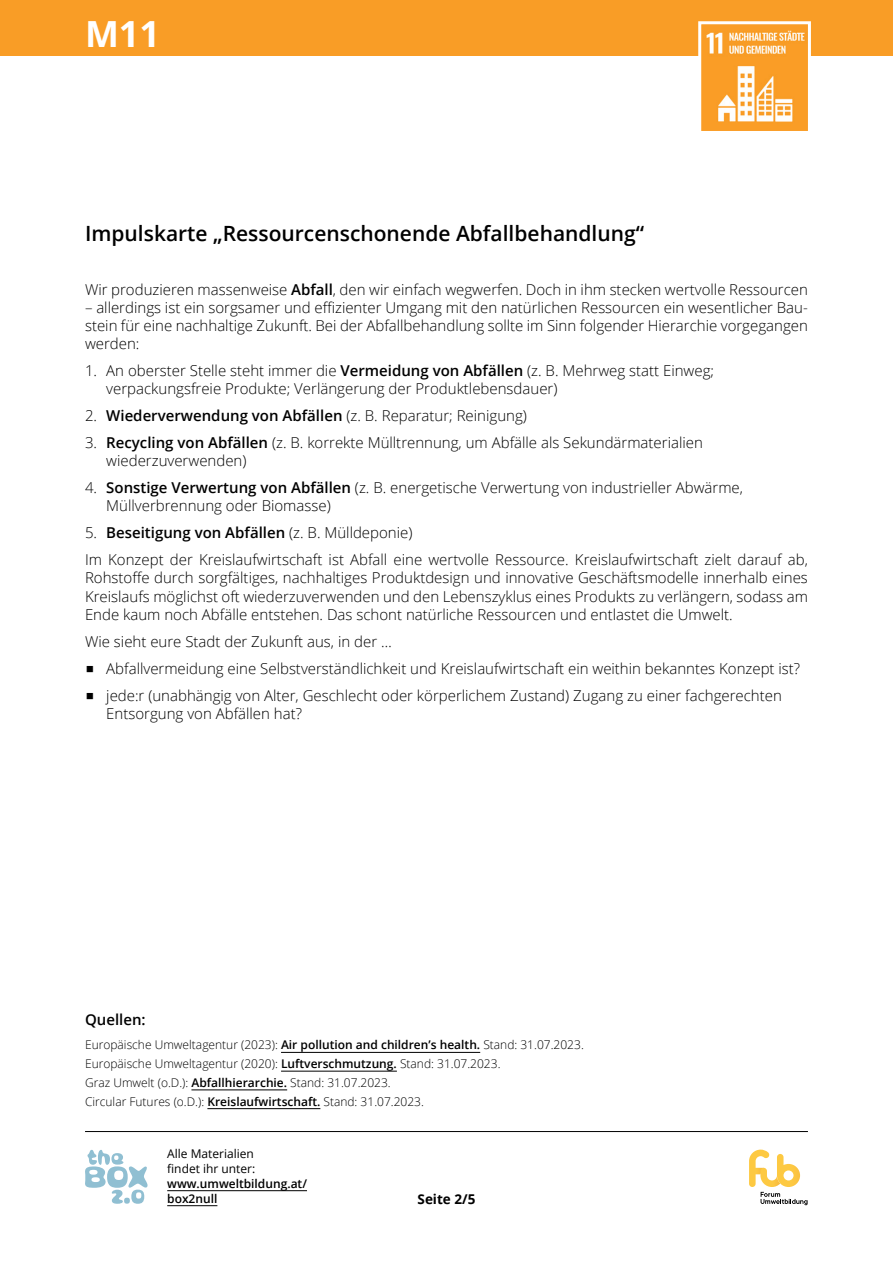
<style>
.page{position:relative;width:893px;height:1263px;background:#fff}
.page>*{position:absolute;margin:0;border:0;box-sizing:border-box;transform-origin:0 0}
.t1{font:700 36px "Open Sans";color:#fff}
.t2{font:600 21px "Open Sans";color:#000}
.t3{font:300 15px/18px "Open Sans";color:#000}
.t4{font:600 15px "Open Sans";color:#000}
.t5{font:700 13.5px "Open Sans";color:#000}
.t6{font:300 12px/18.8px "Open Sans";color:#000}
.t7{font:12px/15px "Open Sans";color:#000}
.t8{font:600 12px/15px "Open Sans";color:#000}
.s1{font-weight:600}
</style>
<div class="page">
<div style="left:0;top:0;width:893px;height:55px;background:#f99d26"></div>
<hr style="left:167px;top:1190px;width:140px;height:1px;background:#000">
<hr style="left:167px;top:1205px;width:50px;height:1px;background:#000">
<svg style="left:749px;top:1149px;width:59px;height:56px"></svg>
<svg style="left:85px;top:1150px;width:63px;height:54px"></svg>
<hr style="left:85px;top:1131px;width:723px;height:1px;background:#000">
<img style="left:702px;top:30px;width:105px;height:100px">
<div style="left:698px;top:21px;width:113px;height:113px;border:3px solid #fff"></div>
<hr style="left:281px;top:1052px;width:199px;height:1px;background:#000">
<hr style="left:281px;top:1071px;width:116px;height:1px;background:#000">
<hr style="left:191px;top:1090px;width:96px;height:1px;background:#000">
<hr style="left:207px;top:1108px;width:113px;height:1px;background:#000">
<h1 class="t1" style="left:85px;top:8px;width:77px">M11</h1>
<h2 class="t2" style="left:85px;top:219px;width:561px">Impulskarte „Ressourcenschonende Abfallbehandlung“</h2>
<p class="t3" style="left:85px;top:281px;width:724px">Wir produzieren massenweise <span class="s1">Abfall</span>, den wir einfach wegwerfen. Doch in ihm stecken wertvolle Ressourcen</p>
<p class="t3" style="left:85px;top:299px;width:724px;text-align:justify">– allerdings ist ein sorgsamer und effizienter Umgang mit den natürlichen Ressourcen ein wesentlicher Bau&shy;stein für eine nachhaltige Zukunft. Bei der Abfallbehandlung sollte im Sinn folgender Hierarchie vorgegangen werden:</p>
<p class="t3" style="left:106px;top:362px;width:609px;text-indent:-21px">1. An oberster Stelle steht immer die <span class="s1">Vermeidung von Abfällen</span> (z. B. Mehrweg statt Einweg; verpackungsfreie Produkte; Verlängerung der Produktlebensdauer)</p>
<p class="t3" style="left:85px;top:407px;width:443px">2. <span class="s1">Wiederverwendung von Abfällen</span> (z. B. Reparatur; Reinigung)</p>
<p class="t3" style="left:106px;top:434px;width:598px;text-indent:-21px">3. <span class="s1">Recycling von Abfällen</span> (z. B. korrekte Mülltrennung, um Abfälle als Sekundärmaterialien wiederzuverwenden)</p>
<p class="t3" style="left:106px;top:479px;width:638px;text-indent:-21px">4. <span class="s1">Sonstige Verwertung von Abfällen</span> (z. B. energetische Verwertung von industrieller Abwärme,<br>Müllverbrennung oder Biomasse)</p>
<p class="t3" style="left:85px;top:519px;width:724px;line-height:27px">5. <span class="s1">Beseitigung von Abfällen</span> (z. B. Mülldeponie)<br>Im Konzept der Kreislaufwirtschaft ist Abfall eine wertvolle Ressource. Kreislaufwirtschaft zielt darauf ab,</p>
<p class="t3" style="left:85px;top:569px;width:724px;text-align:justify">Rohstoffe durch sorgfältiges, nachhaltiges Produktdesign und innovative Geschäftsmodelle innerhalb eines Kreislaufs möglichst oft wiederzuverwenden und den Lebenszyklus eines Produkts zu verlängern, sodass am Ende kaum noch Abfälle entstehen. Das schont natürliche Ressourcen und entlastet die Umwelt.</p>
<p class="t3" style="left:85px;top:627px;width:717px;line-height:27px">Wie sieht eure Stadt der Zukunft aus, in der …<br>◼ Abfallvermeidung eine Selbstverständlichkeit und Kreislaufwirtschaft ein weithin bekanntes Konzept ist? ◼ jede:r (unabhängig von Alter, Geschlecht oder körperlichem Zustand) Zugang zu einer fachgerechten</p>
<p class="t3" style="left:106px;top:704px;width:197px">Entsorgung von Abfällen hat?</p>
<p class="t4" style="left:85px;top:1010px;width:62px">Quellen:</p>
<p class="t6" style="left:85px;top:1035px;width:500px">Europäische Umweltagentur (2023): <span class="s1">Air pollution and children’s health.</span> Stand: 31.07.2023.<br>Europäische Umweltagentur (2020): <span class="s1">Luftverschmutzung.</span> Stand: 31.07.2023.<br>Graz Umwelt (o.D.): <span class="s1">Abfallhierarchie.</span> Stand: 31.07.2023.<br>Circular Futures (o.D.): <span class="s1">Kreislaufwirtschaft.</span> Stand: 31.07.2023.</p>
<p class="t7" style="left:167px;top:1145px;width:90px">Alle Materialien findet ihr unter:</p>
<p class="t8" style="left:167px;top:1175px;width:141px">www.umweltbildung.at/ box2null</p>
<p class="t5" style="left:418px;top:1189px;width:59px">Seite 2/5</p>
</div>
